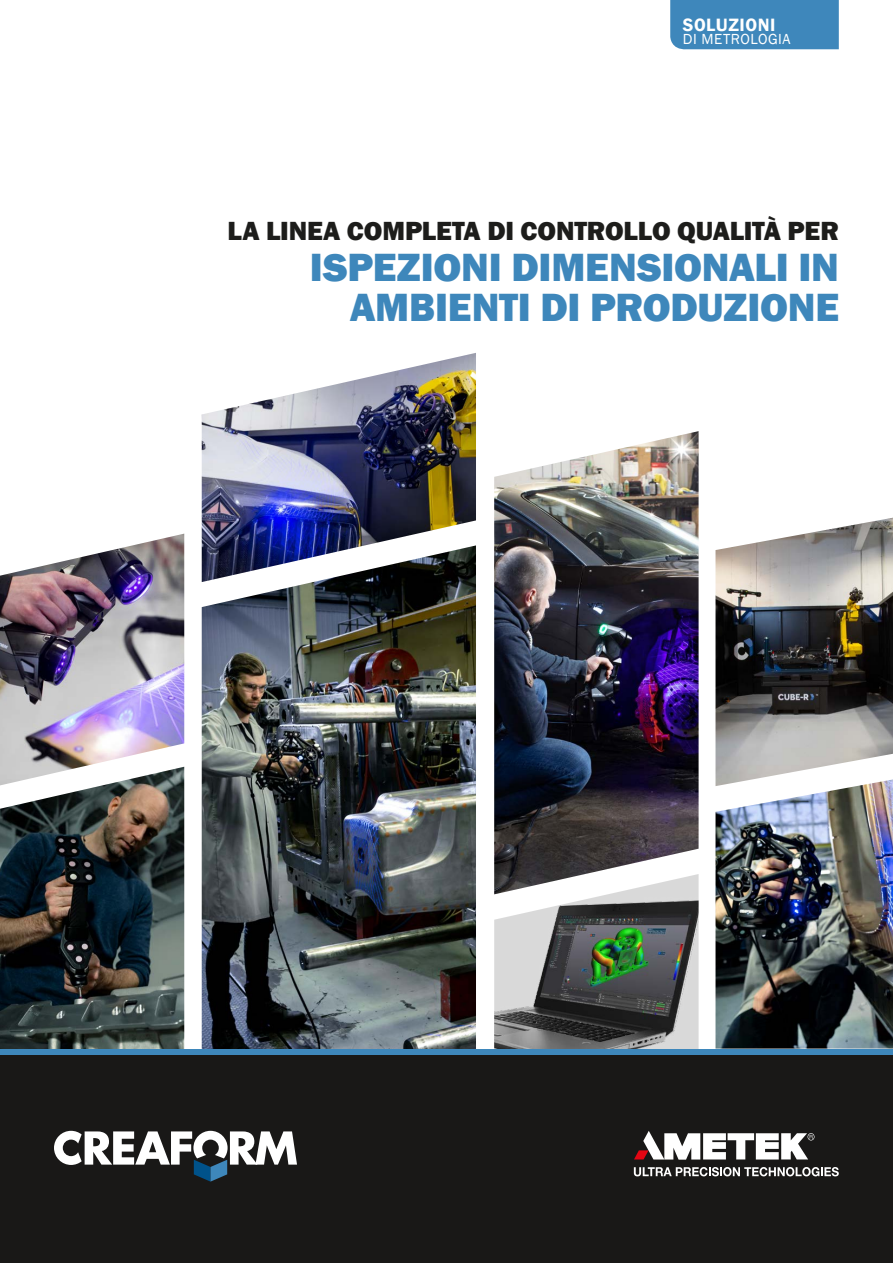
<style>
.page{position:relative;width:893px;height:1263px;background:#fff}
.page>*{position:absolute;margin:0;border:0;box-sizing:border-box;transform-origin:0 0}
.t1{font:800 40.5px/40.5px "Franklin Gothic";letter-spacing:-.005em;color:#3e87bb;text-align:right}
.t2{font:800 27px "Franklin Gothic";letter-spacing:-.005em;color:#1d1d1b}
.t3{font:600 18.3px "Franklin Gothic";letter-spacing:.03em;color:#fff}
.t4{font:15px "Franklin Gothic";letter-spacing:.035em;color:#fff}
</style>
<div class="page">
<img style="left:202px;top:582px;width:274px;height:467px">
<img style="left:494px;top:431px;width:205px;height:443px">
<img style="left:202px;top:353px;width:274px;height:229px">
<img style="left:0;top:785px;width:184px;height:264px">
<img style="left:0;top:534px;width:184px;height:251px">
<img style="left:715px;top:518px;width:178px;height:261px">
<img style="left:715px;top:779px;width:178px;height:269px">
<img style="left:494px;top:874px;width:205px;height:175px">
<div style="left:0;top:1049px;width:893px;height:206px;background:#3e87bb"></div>
<div style="left:0;top:1055px;width:893px;height:208px;background:#191817"></div>
<svg style="left:634px;top:1167px;width:205px;height:9px"></svg>
<svg style="left:634px;top:1131px;width:180px;height:29px"></svg>
<svg style="left:54px;top:1131px;width:243px;height:50px"></svg>
<div style="left:670px;top:0;width:169px;height:50px;background:#3e87bb"></div>
<p class="t3" style="left:683px;top:13px;width:94px">SOLUZIONI</p>
<p class="t4" style="left:683px;top:30px;width:109px">DI METROLOGIA</p>
<p class="t2" style="left:227px;top:214px;width:613px">LA LINEA COMPLETA DI CONTROLLO QUALITÀ PER</p>
<p class="t1" style="left:310px;top:247px;width:531px">ISPEZIONI DIMENSIONALI IN<br>AMBIENTI DI PRODUZIONE</p>
</div>
